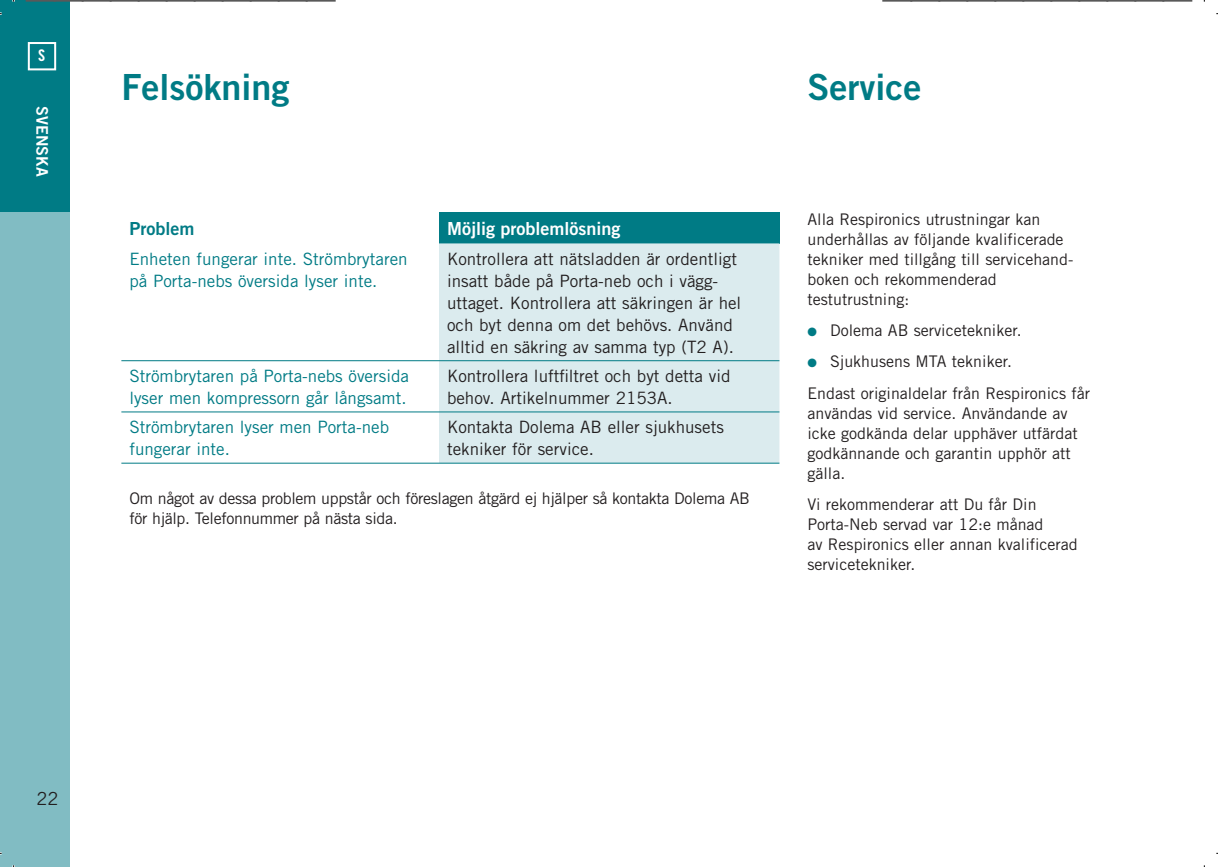
<style>
.page{position:relative;width:1218px;height:867px;background:#fff}
.page>*{position:absolute;margin:0;border:0;box-sizing:border-box;transform-origin:0 0}
.t1{font:36px "Trade Gothic Bold Two";color:#007b85}
.t2{font:18px "Trade Gothic Bold Two";color:#fff}
.t3{font:18px "Trade Gothic Bold Two";color:#007b85}
.t4{font:18px "Trade Gothic";color:#231f20}
.t5{font:17px/22px "Trade Gothic";color:#231f20}
.t6{font:17px/22px "Trade Gothic";color:#007b85}
.t7{font:16px/20px "Trade Gothic";color:#231f20}
.t8{font:16px/20px "Trade Gothic";letter-spacing:-.02em;color:#231f20}
.t9{font:16px "Trade Gothic Bold Two";letter-spacing:.01em;color:#fff}
.t10{font:16px "Trade Gothic Bold Cond Twenty";color:#fff}
.s1{color:#007b85}
</style>
<div class="page">
<div style="left:0;top:212px;width:70px;height:654px;background:#81bcc3"></div>
<div style="left:0;top:0;width:70px;height:212px;background:#007b85"></div>
<div style="left:28px;top:42px;width:28px;height:28px;border:2px solid #fff"></div>
<div style="left:439px;top:212px;width:340px;height:31px;background:#007b85"></div>
<div style="left:439px;top:243px;width:340px;height:219px;background:#dbebee"></div>
<hr style="left:121px;top:360px;width:318px;height:1px;background:#007b85">
<hr style="left:439px;top:360px;width:340px;height:1px;background:#007b85">
<hr style="left:121px;top:411px;width:318px;height:1px;background:#007b85">
<hr style="left:439px;top:411px;width:340px;height:1px;background:#007b85">
<hr style="left:121px;top:462px;width:318px;height:1px;background:#007b85">
<hr style="left:439px;top:462px;width:340px;height:1px;background:#007b85">
<svg style="left:26px;top:0;width:310px;height:2px"></svg>
<svg style="left:882px;top:0;width:310px;height:2px"></svg>
<p class="t10" style="left:38px;top:46px;width:9px">S</p>
<p class="t9" style="left:52px;top:106px;width:73px;rotate:90deg">SVENSKA</p>
<h1 class="t1" style="left:121px;top:64px;width:170px">Felsökning</h1>
<h1 class="t1" style="left:807px;top:64px;width:115px">Service</h1>
<p class="t3" style="left:129px;top:217px;width:66px">Problem</p>
<p class="t2" style="left:447px;top:217px;width:175px">Möjlig problemlösning</p>
<p class="t6" style="left:129px;top:247px;width:280px">Enheten fungerar inte. Strömbrytaren på Porta-nebs översida lyser inte.</p>
<p class="t5" style="left:447px;top:247px;width:296px">Kontrollera att nätsladden är ordentligt insatt både på Porta-neb och i vägg&shy;uttaget. Kontrollera att säkringen är hel och byt denna om det behövs. Använd alltid en säkring av samma typ (T2 A).</p>
<p class="t6" style="left:129px;top:364px;width:281px">Strömbrytaren på Porta-nebs översida lyser men kompressorn går långsamt.</p>
<p class="t5" style="left:447px;top:364px;width:285px">Kontrollera luftfiltret och byt detta vid behov. Artikelnummer 2153A.</p>
<p class="t6" style="left:129px;top:416px;width:261px">Strömbrytaren lyser men Porta-neb fungerar inte.</p>
<p class="t5" style="left:447px;top:416px;width:278px">Kontakta Dolema AB eller sjukhusets tekniker för service.</p>
<p class="t8" style="left:129px;top:487px;width:622px">Om något av dessa problem uppstår och föreslagen åtgärd ej hjälper så kontakta Dolema AB för hjälp. Telefonnummer på nästa sida.</p>
<p class="t7" style="left:807px;top:209px;width:267px">Alla Respironics utrustningar kan underhållas av följande kvalificerade tekniker med tillgång till servicehand&shy;boken och rekommenderad testutrustning:</p>
<p class="t7" style="left:807px;top:320px;width:216px"><span class="s1">●</span> Dolema AB servicetekniker.</p>
<p class="t7" style="left:807px;top:346px;width:284px;line-height:31.4px"><span class="s1">●</span> Sjukhusens MTA tekniker.<br>Endast originaldelar från Respironics får</p>
<p class="t7" style="left:807px;top:403px;width:272px">användas vid service. Användande av icke godkända delar upphäver utfärdat godkännande och garantin upphör att gälla.</p>
<p class="t7" style="left:807px;top:494px;width:272px">Vi rekommenderar att Du får Din<br>Porta-Neb servad var 12:e månad<br>av Respironics eller annan kvalificerad servicetekniker.</p>
<p class="t4" style="left:36px;top:787px;width:23px">22</p>
</div>
